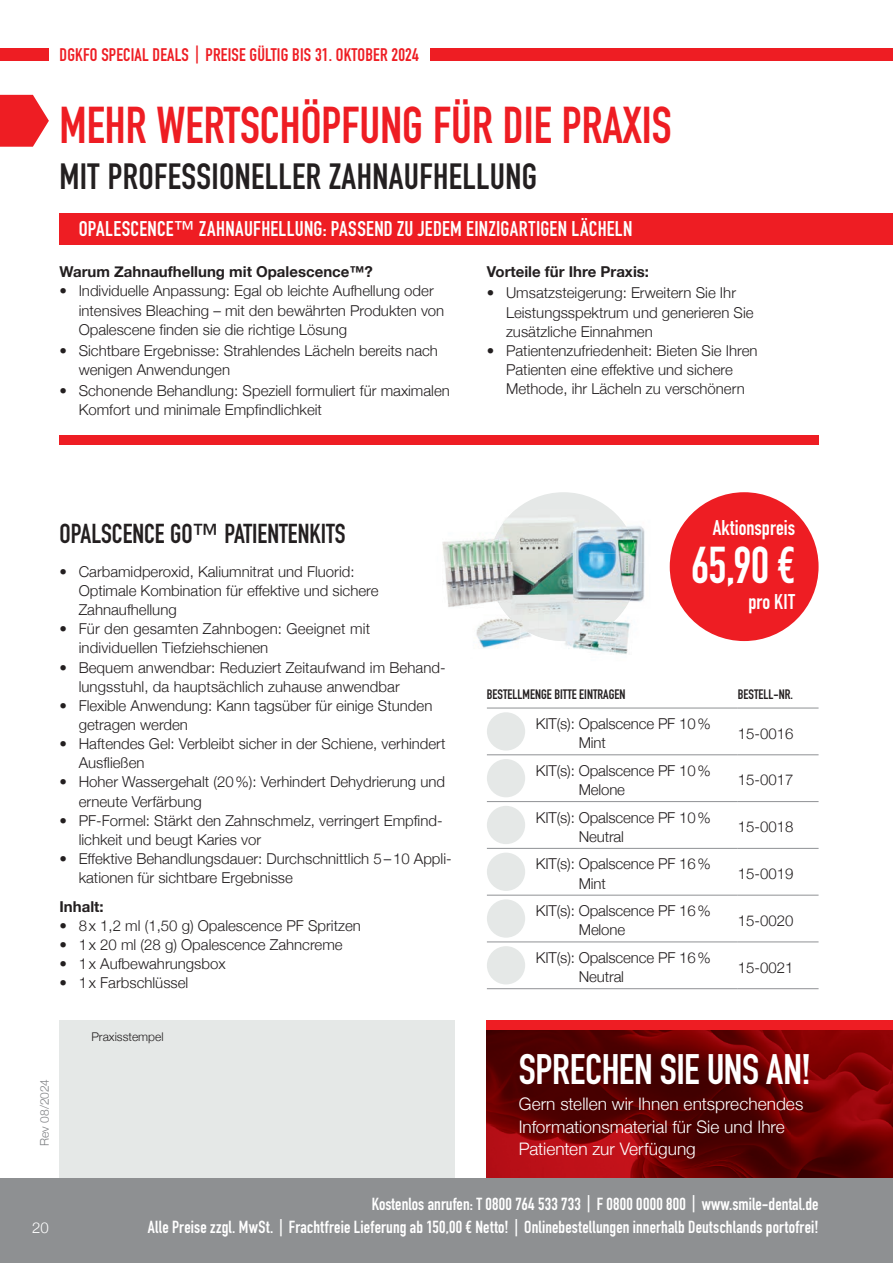
<style>
.page{position:relative;width:893px;height:1263px;background:#fff}
.page>*{position:absolute;margin:0;border:0;box-sizing:border-box;transform-origin:0 0}
.t1{font:700 51px "DIN Condensed";color:#ee1d23;scale:.96 1}
.t2{font:700 51px "DIN Condensed";color:#fff;scale:.95 1}
.t3{font:700 42px "DIN Condensed";letter-spacing:-.01em;color:#fff}
.t4{font:700 36px "DIN Condensed";letter-spacing:.01em;color:#231f20}
.t5{font:700 27px "DIN Condensed";color:#231f20}
.t6{font:700 21px "DIN Condensed";letter-spacing:.015em;color:#fff}
.t7{font:700 18px "DIN Condensed";letter-spacing:.01em;color:#ee1d23}
.t8{font:700 17.25px/23.4px "DIN Condensed";letter-spacing:.005em;color:#fff;text-align:right}
.t9{font:300 17.25px/22.4px "Helvetica Neue";color:#fff}
.t10{font:300 15px/19.2px "Helvetica Neue";color:#231f20}
.t11{font:700 15px "Helvetica Neue";color:#231f20}
.t12{font:300 15px "Helvetica Neue";color:#fff}
.t13{font:700 13.5px "DIN Condensed";color:#231f20}
.t14{font:300 12px "Helvetica Neue";color:#231f20}
.t15{font:300 12px "Helvetica Neue";color:#808285}
</style>
<div class="page">
<img style="left:487px;top:1030px;width:406px;height:148px">
<div style="left:60px;top:435px;width:759px;height:9px;background:#ee1d23"></div>
<svg style="left:0;top:95px;width:49px;height:52px"></svg>
<div style="left:670px;top:492px;width:149px;height:149px;background:#ee1d23;border-radius:50%"></div>
<div style="left:489px;top:492px;width:149px;height:149px;background:#e5e8e7;border-radius:50%"></div>
<div style="left:60px;top:213px;width:833px;height:31px;background:#ee1d23"></div>
<div style="left:487px;top:1020px;width:406px;height:10px;background:#ee1d23"></div>
<img style="left:442px;top:539px;width:47px;height:23px">
<img style="left:638px;top:526px;width:7px;height:36px">
<img style="left:445px;top:562px;width:51px;height:45px">
<img style="left:631px;top:562px;width:14px;height:40px">
<img style="left:476px;top:619px;width:44px;height:29px">
<img style="left:520px;top:637px;width:48px;height:9px">
<img style="left:568px;top:637px;width:48px;height:16px">
<img style="left:616px;top:637px;width:12px;height:17px">
<img style="left:489px;top:510px;width:149px;height:87px">
<img style="left:496px;top:597px;width:43px;height:40px">
<img style="left:539px;top:597px;width:49px;height:44px">
<img style="left:588px;top:597px;width:43px;height:40px">
<div style="left:60px;top:1020px;width:395px;height:243px;background:#e5e8e7"></div>
<div style="left:0;top:1178px;width:893px;height:85px;background:#8e9092"></div>
<div style="left:0;top:48px;width:893px;height:13px;background:#ee1d23"></div>
<div style="left:49px;top:35px;width:380px;height:30px;background:#fff"></div>
<hr style="left:487px;top:708px;width:251px;height:1px;background:#8f9194">
<hr style="left:738px;top:708px;width:81px;height:1px;background:#8f9194">
<hr style="left:487px;top:754px;width:251px;height:1px;background:#8f9194">
<hr style="left:738px;top:754px;width:81px;height:1px;background:#8f9194">
<hr style="left:487px;top:801px;width:251px;height:1px;background:#8f9194">
<hr style="left:738px;top:801px;width:81px;height:1px;background:#8f9194">
<hr style="left:487px;top:848px;width:251px;height:1px;background:#8f9194">
<hr style="left:738px;top:848px;width:81px;height:1px;background:#8f9194">
<hr style="left:487px;top:895px;width:251px;height:1px;background:#8f9194">
<hr style="left:738px;top:895px;width:81px;height:1px;background:#8f9194">
<hr style="left:487px;top:941px;width:251px;height:1px;background:#8f9194">
<hr style="left:738px;top:941px;width:81px;height:1px;background:#8f9194">
<hr style="left:487px;top:988px;width:251px;height:1px;background:#8f9194">
<hr style="left:738px;top:988px;width:81px;height:1px;background:#8f9194">
<div style="left:487px;top:712px;width:38px;height:38px;background:#e5e8e7;border-radius:50%"></div>
<div style="left:487px;top:759px;width:38px;height:38px;background:#e5e8e7;border-radius:50%"></div>
<div style="left:487px;top:806px;width:38px;height:38px;background:#e5e8e7;border-radius:50%"></div>
<div style="left:487px;top:853px;width:38px;height:38px;background:#e5e8e7;border-radius:50%"></div>
<div style="left:487px;top:899px;width:38px;height:39px;background:#e5e8e7;border-radius:50%"></div>
<div style="left:487px;top:946px;width:38px;height:38px;background:#e5e8e7;border-radius:50%"></div>
<p class="t7" style="left:60px;top:42px;width:361px">DGKFO SPECIAL DEALS | PREISE GÜLTIG BIS 31. OKTOBER 2024</p>
<h1 class="t1" style="left:60px;top:90px;width:639px">MEHR WERTSCHÖPFUNG FÜR DIE PRAXIS</h1>
<h3 class="t4" style="left:60px;top:153px;width:479px">MIT PROFESSIONELLER ZAHNAUFHELLUNG</h3>
<h3 class="t6" style="left:79px;top:215px;width:555px">OPALESCENCE™ ZAHNAUFHELLUNG: PASSEND ZU JEDEM EINZIGARTIGEN LÄCHELN</h3>
<p class="t11" style="left:487px;top:260px;width:164px">Vorteile für Ihre Praxis:</p>
<p class="t10" style="left:506px;top:282px;width:249px;text-indent:-19px">• Umsatzsteigerung: Erweitern Sie Ihr<br>Leistungsspektrum und generieren Sie zusätzliche Einnahmen</p>
<p class="t10" style="left:487px;top:340px;width:272px;text-align:center">• Patientenzufriedenheit: Bieten Sie Ihren<br>Patienten eine effektive und sichere<br>Methode, ihr Lächeln zu verschönern</p>
<p class="t11" style="left:60px;top:260px;width:315px">Warum Zahnaufhellung mit Opalescence™?</p>
<p class="t10" style="left:79px;top:280px;width:367px;text-indent:-19px">• Individuelle Anpassung: Egal ob leichte Aufhellung oder intensives Bleaching – mit den bewährten Produkten von<br>Opalescene finden sie die richtige Lösung</p>
<p class="t10" style="left:79px;top:340px;width:361px;text-indent:-19px">• Sichtbare Ergebnisse: Strahlendes Lächeln bereits nach wenigen Anwendungen</p>
<p class="t10" style="left:79px;top:380px;width:373px;text-indent:-19px">• Schonende Behandlung: Speziell formuliert für maximalen<br>Komfort und minimale Empfindlichkeit</p>
<h3 class="t5" style="left:60px;top:516px;width:288px">OPALSCENCE GO™ PATIENTENKITS</h3>
<h3 class="t6" style="left:713px;top:513px;width:84px">Aktionspreis</h3>
<h1 class="t2" style="left:691px;top:531px;width:111px">65,90 €</h1>
<h3 class="t6" style="left:748px;top:588px;width:48px">pro KIT</h3>
<p class="t10" style="left:79px;top:561px;width:301px;text-indent:-19px">• Carbamidperoxid, Kaliumnitrat und Fluorid:<br>Optimale Kombination für effektive und sichere<br>Zahnaufhellung</p>
<p class="t10" style="left:79px;top:618px;width:293px;text-indent:-19px">• Für den gesamten Zahnbogen: Geeignet mit individuellen Tiefziehschienen</p>
<p class="t10" style="left:79px;top:657px;width:369px;text-indent:-19px">• Bequem anwendbar: Reduziert Zeitaufwand im Behand&shy;lungsstuhl, da hauptsächlich zuhause anwendbar</p>
<p class="t10" style="left:79px;top:695px;width:355px;text-indent:-19px">• Flexible Anwendung: Kann tagsüber für einige Stunden getragen werden</p>
<p class="t10" style="left:79px;top:733px;width:368px;text-indent:-19px">• Haftendes Gel: Verbleibt sicher in der Schiene, verhindert<br>Ausfließen</p>
<p class="t10" style="left:79px;top:771px;width:368px;text-indent:-19px">• Hoher Wassergehalt (20 %): Verhindert Dehydrierung und erneute Verfärbung</p>
<p class="t10" style="left:79px;top:810px;width:365px;text-indent:-19px">• PF-Formel: Stärkt den Zahnschmelz, verringert Empfind&shy;lichkeit und beugt Karies vor</p>
<p class="t10" style="left:79px;top:848px;width:374px;text-indent:-19px">• Effektive Behandlungsdauer: Durchschnittlich 5 – 10 Appli&shy;kationen für sichtbare Ergebnisse</p>
<p class="t11" style="left:60px;top:895px;width:46px">Inhalt:</p>
<p class="t10" style="left:60px;top:915px;width:303px">• 8 x 1,2 ml (1,50 g) Opalescence PF Spritzen</p>
<p class="t10" style="left:60px;top:934px;width:285px">• 1 x 20 ml (28 g) Opalescence Zahncreme</p>
<p class="t10" style="left:60px;top:953px;width:168px">• 1 x Aufbewahrungsbox</p>
<p class="t10" style="left:60px;top:972px;width:130px">• 1 x Farbschlüssel</p>
<p class="t13" style="left:487px;top:685px;width:140px">BESTELLMENGE BITTE EINTRAGEN</p>
<p class="t13" style="left:738px;top:685px;width:57px">BESTELL-NR.</p>
<p class="t10" style="left:579px;top:713px;width:133px;text-indent:-43px">KIT(s): Opalscence PF 10 %<br>Mint</p>
<p class="t10" style="left:738px;top:723px;width:57px">15-0016</p>
<p class="t10" style="left:579px;top:760px;width:133px;text-indent:-43px">KIT(s): Opalscence PF 10 %<br>Melone</p>
<p class="t10" style="left:738px;top:769px;width:57px">15-0017</p>
<p class="t10" style="left:579px;top:807px;width:133px;text-indent:-43px">KIT(s): Opalscence PF 10 %<br>Neutral</p>
<p class="t10" style="left:738px;top:816px;width:57px">15-0018</p>
<p class="t10" style="left:579px;top:853px;width:133px;text-indent:-43px">KIT(s): Opalscence PF 16 %<br>Mint</p>
<p class="t10" style="left:738px;top:863px;width:57px">15-0019</p>
<p class="t10" style="left:579px;top:900px;width:133px;text-indent:-43px">KIT(s): Opalscence PF 16 %<br>Melone</p>
<p class="t10" style="left:738px;top:910px;width:57px">15-0020</p>
<p class="t10" style="left:579px;top:947px;width:133px;text-indent:-43px">KIT(s): Opalscence PF 16 %<br>Neutral</p>
<p class="t10" style="left:738px;top:956px;width:57px">15-0021</p>
<p class="t15" style="left:35px;top:1146px;width:69px;rotate:-90deg">Rev 08/2024</p>
<p class="t12" style="left:32px;top:1216px;width:18px">20</p>
<p class="t14" style="left:91px;top:1027px;width:74px">Praxisstempel</p>
<h2 class="t3" style="left:519px;top:1041px;width:294px">SPRECHEN SIE UNS AN!</h2>
<p class="t9" style="left:519px;top:1092px;width:286px">Gern stellen wir Ihnen entsprechendes<br>Informationsmaterial für Sie und Ihre<br>Patienten zur Verfügung</p>
<p class="t8" style="left:148px;top:1192px;width:672px">Kostenlos anrufen: T 0800 764 533 733 | F 0800 0000 800 | www.smile-dental.de<br>Alle Preise zzgl. MwSt. | Frachtfreie Lieferung ab 150,00 € Netto! | Onlinebestellungen innerhalb Deutschlands portofrei!</p>
</div>
